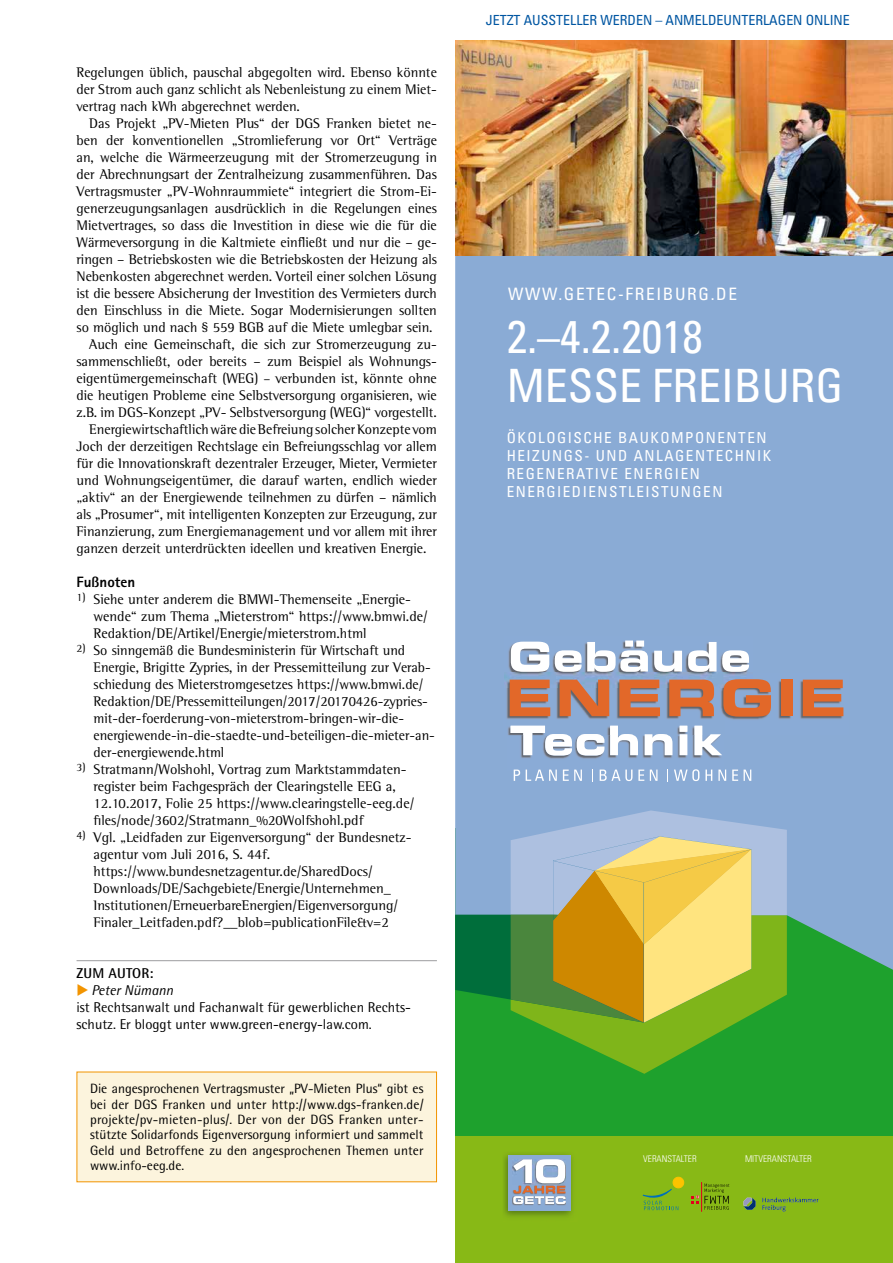
<style>
.page{position:relative;width:893px;height:1263px;background:#fff}
.page>*{position:absolute;margin:0;border:0;box-sizing:border-box;transform-origin:0 0}
.t1{font:condensed 45.9px/49.7px "Univers";color:#fff}
.t2{font:condensed 17.1px "Univers";letter-spacing:.095em;color:#fff}
.t3{font:condensed 15.15px/18.1px "Univers";letter-spacing:.1em;color:#fff}
.t4{font:800 15px "Rotis Sans Serif Std";color:#000}
.t5{font:14.25px/17px "Rotis Semi Serif Std";color:#000}
.t6{font:14.25px/17px "Rotis Semi Sans Std";color:#000}
.t7{font:700 14.25px "Rotis Semi Sans Std";letter-spacing:.01em;color:#000}
.t8{font:condensed 13.95px "Univers";color:#0056a2}
.t9{font:13.5px/15.5px "Rotis Semi Sans Std";letter-spacing:.01em;color:#000;text-align:justify}
.t10{font:300 condensed 9.3px "Univers";color:#fff}
.s1{font-size:13.5px}
.s2{color:#f29400}
.s3{font-style:italic}
</style>
<div class="page">
<hr style="left:77px;top:960px;width:360px;height:1px;background:#9c9d9f">
<div style="left:77px;top:1072px;width:360px;height:110px;background:#fcf4dd"></div>
<div style="left:455px;top:828px;width:438px;height:416px;background:#1ea12d"></div>
<div style="left:455px;top:256px;width:438px;height:714px;background:#8aabd5"></div>
<svg style="left:455px;top:810px;width:332px;height:264px"></svg>
<img style="left:505px;top:636px;width:247px;height:37px">
<svg style="left:511px;top:642px;width:38px;height:30px"></svg>
<svg style="left:555px;top:640px;width:93px;height:32px"></svg>
<svg style="left:654px;top:651px;width:28px;height:21px"></svg>
<svg style="left:688px;top:642px;width:28px;height:30px"></svg>
<svg style="left:722px;top:650px;width:27px;height:22px"></svg>
<img style="left:506px;top:735px;width:218px;height:36px">
<svg style="left:610px;top:735px;width:28px;height:20px"></svg>
<svg style="left:694px;top:735px;width:28px;height:20px"></svg>
<img style="left:502px;top:673px;width:347px;height:62px">
<svg style="left:510px;top:726px;width:94px;height:29px"></svg>
<img style="left:610px;top:726px;width:24px;height:9px">
<svg style="left:645px;top:734px;width:27px;height:21px"></svg>
<svg style="left:680px;top:726px;width:7px;height:29px"></svg>
<img style="left:694px;top:726px;width:27px;height:9px">
<svg style="left:510px;top:680px;width:40px;height:36px"></svg>
<svg style="left:560px;top:680px;width:49px;height:36px;background:#c37757"></svg>
<svg style="left:619px;top:680px;width:41px;height:36px"></svg>
<svg style="left:669px;top:680px;width:45px;height:36px;background:#c77550"></svg>
<svg style="left:723px;top:679px;width:48px;height:38px;background:#c47654"></svg>
<div style="left:781px;top:680px;width:11px;height:36px;background:#e26829"></div>
<svg style="left:803px;top:680px;width:40px;height:36px"></svg>
<svg style="left:514px;top:769px;width:6px;height:12px"></svg>
<svg style="left:526px;top:769px;width:31px;height:12px"></svg>
<svg style="left:563px;top:769px;width:19px;height:12px"></svg>
<svg style="left:592px;top:770px;width:1px;height:12px"></svg>
<svg style="left:600px;top:769px;width:32px;height:12px"></svg>
<svg style="left:638px;top:769px;width:6px;height:12px"></svg>
<svg style="left:650px;top:769px;width:7px;height:12px"></svg>
<svg style="left:667px;top:770px;width:1px;height:12px"></svg>
<svg style="left:674px;top:769px;width:25px;height:12px"></svg>
<svg style="left:705px;top:769px;width:7px;height:12px"></svg>
<svg style="left:718px;top:769px;width:8px;height:12px"></svg>
<svg style="left:732px;top:769px;width:6px;height:12px"></svg>
<svg style="left:744px;top:769px;width:7px;height:12px"></svg>
<img style="left:455px;top:41px;width:438px;height:215px">
<div style="left:455px;top:1137px;width:438px;height:126px;background:#88b916"></div>
<svg style="left:643px;top:1189px;width:35px;height:21px"></svg>
<div style="left:673px;top:1177px;width:11px;height:11px;background:#fcc300;border-radius:50%"></div>
<div style="left:673px;top:1177px;width:11px;height:11px;border:1px solid #fcc300;border-radius:50%"></div>
<hr style="left:701px;top:1182px;width:1px;height:30px;background:#e2001a">
<svg style="left:691px;top:1183px;width:38px;height:27px"></svg>
<svg style="left:743px;top:1198px;width:13px;height:12px"></svg>
<svg style="left:762px;top:1197px;width:57px;height:14px"></svg>
<img style="left:503px;top:1154px;width:70px;height:63px">
<div style="left:509px;top:1155px;width:62px;height:56px;background:#8aabd5"></div>
<img style="left:512px;top:1197px;width:54px;height:8px">
<svg style="left:513px;top:1159px;width:53px;height:45px"></svg>
<p class="t5" style="left:77px;top:63px;width:362px;text-align:justify">Regelungen üblich, pauschal abgegolten wird. Ebenso könnte der Strom auch ganz schlicht als Nebenleistung zu einem Miet&shy;vertrag nach kWh abgerechnet werden.</p>
<p class="t5" style="left:89px;top:114px;width:349px">Das Projekt „PV-Mieten Plus“ der DGS Franken bietet ne-</p>
<p class="t5" style="left:77px;top:131px;width:362px">ben der konventionellen „Stromlieferung vor Ort“ Verträge</p>
<p class="t5" style="left:77px;top:148px;width:362px">an, welche die Wärmeerzeugung mit der Stromerzeugung in</p>
<p class="t5" style="left:77px;top:165px;width:362px">der Abrechnungsart der Zentralheizung zusammenführen. Das</p>
<p class="t5" style="left:77px;top:182px;width:362px">Vertragsmuster „PV-Wohnraummiete“ integriert die Strom-Ei-</p>
<p class="t5" style="left:77px;top:199px;width:362px">generzeugungsanlagen ausdrücklich in die Regelungen eines</p>
<p class="t5" style="left:77px;top:216px;width:362px">Mietvertrages, so dass die Investition in diese wie die für die</p>
<p class="t5" style="left:77px;top:233px;width:362px">Wärmeversorgung in die Kaltmiete einfließt und nur die – ge-</p>
<p class="t5" style="left:77px;top:250px;width:362px">ringen – Betriebskosten wie die Betriebskosten der Heizung als</p>
<p class="t5" style="left:77px;top:267px;width:362px">Nebenkosten abgerechnet werden. Vorteil einer solchen Lösung</p>
<p class="t5" style="left:77px;top:284px;width:362px">ist die bessere Absicherung der Investition des Vermieters durch</p>
<p class="t5" style="left:77px;top:301px;width:362px">den Einschluss in die Miete. Sogar Modernisierungen sollten</p>
<p class="t5" style="left:77px;top:318px;width:358px">so möglich und nach § 559 BGB auf die Miete umlegbar sein.</p>
<p class="t5" style="left:89px;top:335px;width:349px">Auch eine Gemeinschaft, die sich zur Stromerzeugung zu-</p>
<p class="t5" style="left:77px;top:352px;width:362px">sammenschließt, oder bereits – zum Beispiel als Wohnungs-</p>
<p class="t5" style="left:77px;top:369px;width:362px">eigentümergemeinschaft (WEG) <span class="s1">–</span> verbunden ist, könnte ohne</p>
<p class="t5" style="left:77px;top:386px;width:362px">die heutigen Probleme eine Selbstversorgung organisieren, wie</p>
<p class="t5" style="left:77px;top:403px;width:362px">z.B. im DGS-Konzept „PV- Selbstversorgung (WEG)“ vorgestellt.</p>
<p class="t5" style="left:89px;top:420px;width:349px">Energiewirtschaftlich wäre die Befreiung solcher Konzepte vom</p>
<p class="t5" style="left:77px;top:437px;width:362px">Joch der derzeitigen Rechtslage ein Befreiungsschlag vor allem</p>
<p class="t5" style="left:77px;top:454px;width:362px">für die Innovationskraft dezentraler Erzeuger, Mieter, Vermieter</p>
<p class="t5" style="left:77px;top:471px;width:362px">und Wohnungseigentümer, die darauf warten, endlich wieder</p>
<p class="t5" style="left:77px;top:488px;width:362px">„aktiv“ an der Energiewende teilnehmen zu dürfen – nämlich</p>
<p class="t5" style="left:77px;top:505px;width:362px">als „Prosumer“, mit intelligenten Konzepten zur Erzeugung, zur</p>
<p class="t5" style="left:77px;top:523px;width:362px">Finanzierung, zum Energiemanagement und vor allem mit ihrer</p>
<p class="t5" style="left:77px;top:540px;width:352px">ganzen derzeit unterdrückten ideellen und kreativen Energie.</p>
<p class="t4" style="left:77px;top:572px;width:60px">Fußnoten</p>
<p class="t5" style="left:94px;top:590px;width:336px;text-indent:-17px"><sup>1)</sup> Siehe unter anderem die BMWI-Themenseite „Energie&shy;wende“ zum Thema „Mieterstrom“ https://www.bmwi.de/<br>Redaktion/DE/Artikel/Energie/mieterstrom.html</p>
<p class="t5" style="left:94px;top:642px;width:343px;text-indent:-17px"><sup>2)</sup> So sinngemäß die Bundesministerin für Wirtschaft und Energie, Brigitte Zypries, in der Pressemitteilung zur Verab&shy;schiedung des Mieterstromgesetzes https://www.bmwi.de/ Redaktion/DE/Pressemitteilungen/2017/20170426-zypries&shy;mit-der-foerderung-von-mieterstrom-bringen-wir-die&shy;energiewende-in-die-staedte-und-beteiligen-die-mieter-an&shy;der-energiewende.html</p>
<p class="t5" style="left:94px;top:761px;width:322px;text-indent:-17px"><sup>3)</sup> Stratmann/Wolshohl, Vortrag zum Marktstammdaten&shy;register beim Fachgespräch der Clearingstelle EEG a, 12.10.2017, Folie 25 https://www.clearingstelle-eeg.de/ files/node/3602/Stratmann_%20Wolfshohl.pdf</p>
<p class="t5" style="left:94px;top:829px;width:320px;text-indent:-17px"><sup>4)</sup> Vgl. „Leidfaden zur Eigenversorgung“ der Bundesnetz&shy;agentur vom Juli 2016, S. 44f. https://www.bundesnetzagentur.de/SharedDocs/ Downloads/DE/Sachgebiete/Energie/Unternehmen_ Institutionen/ErneuerbareEnergien/Eigenversorgung/ Finaler_Leitfaden.pdf?__blob=publicationFile&amp;v=2</p>
<p class="t7" style="left:77px;top:964px;width:78px">ZUM AUTOR:</p>
<p class="t6" style="left:77px;top:982px;width:336px"><span class="s2">◆</span> <span class="s3">Peter Nümann<br></span>ist Rechtsanwalt und Fachanwalt für gewerblichen Rechts&shy;schutz. Er bloggt unter www.green-energy-law.com.</p>
<p class="t9" style="left:90px;top:1081px;width:335px">Die angesprochenen Vertragsmuster „PV-Mieten Plus“ gibt es bei der DGS Franken und unter http://www.dgs-franken.de/ projekte/pv-mieten-plus/. Der von der DGS Franken unter&shy;stützte Solidarfonds Eigenversorgung informiert und sammelt Geld und Betroffene zu den angesprochenen Themen unter www.info-eeg.de.</p>
<p class="t8" style="left:486px;top:11px;width:366px">JETZT AUSSTELLER WERDEN – ANMELDEUNTERLAGEN ONLINE</p>
<p class="t2" style="left:508px;top:283px;width:230px">WWW.GETEC-FREIBURG.DE</p>
<h1 class="t1" style="left:507px;top:311px;width:338px">2.–4.2.2018<br>MESSE FREIBURG</h1>
<p class="t3" style="left:507px;top:428px;width:266px">ÖKOLOGISCHE BAUKOMPONENTEN<br>HEIZUNGS- UND ANLAGENTECHNIK<br>REGENERATIVE ENERGIEN<br>ENERGIEDIENSTLEISTUNGEN</p>
<p class="t10" style="left:643px;top:1153px;width:55px">VERANSTALTER</p>
<p class="t10" style="left:745px;top:1153px;width:68px">MITVERANSTALTER</p>
</div>
